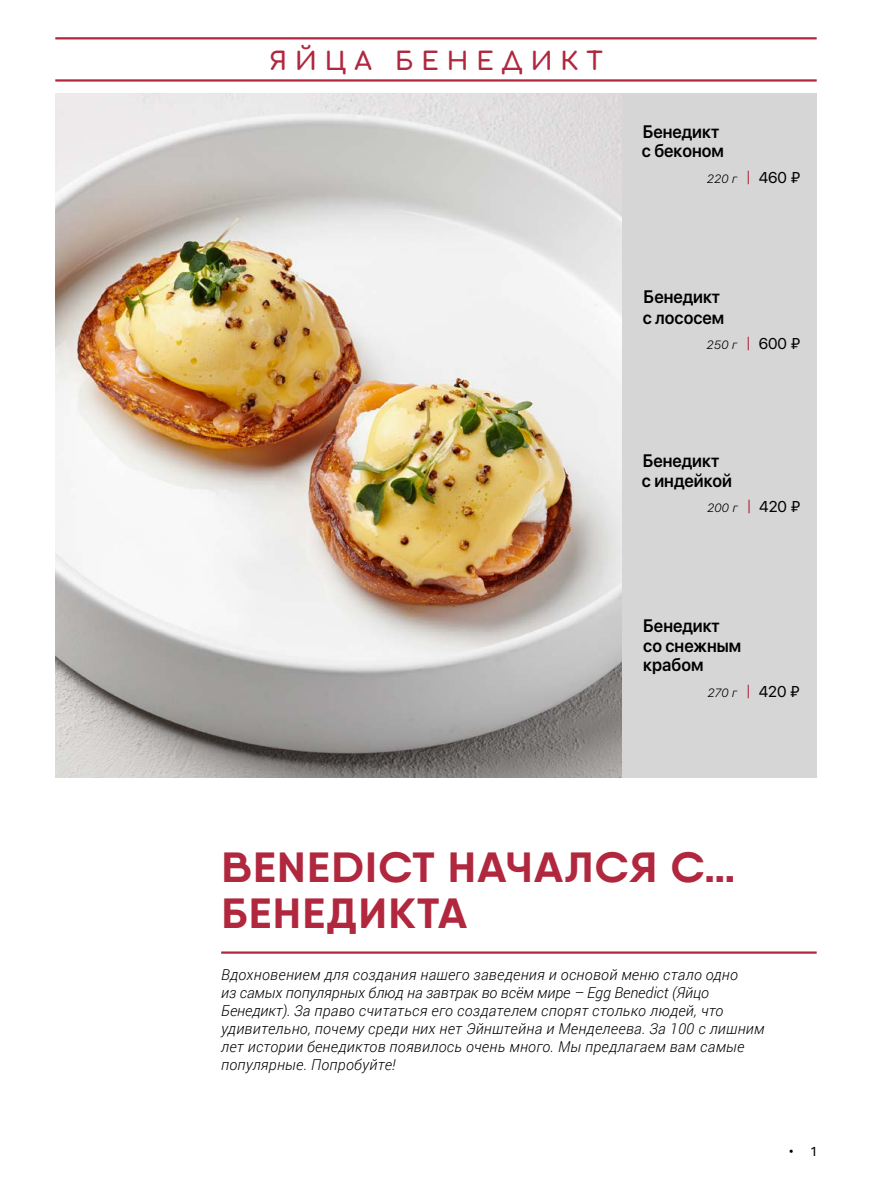
<style>
.page{position:relative;width:872px;height:1191px;background:#fff}
.page>*{position:absolute;margin:0;border:0;box-sizing:border-box;transform-origin:0 0}
.t1{font:700 42px/46.5px "Qanelas";letter-spacing:.03em;color:#b0273e;scale:1.06 1}
.t2{font:24.75px "Comfortaa";letter-spacing:.32em;color:#b0273e}
.t3{font:600 18px/19.5px "SF Pro Display";color:#000;scale:.95 1}
.t4{font:italic 300 15px/18px "Roboto";letter-spacing:.02em;color:#000}
.t5{font:13.5px "Fira Sans";color:#000}
.t6{font:italic 300 12px "SFUI Text";letter-spacing:-.005em;color:#000}
.s1{font-family:"SFUI Display";font-weight:400;font-style:normal;font-size:15.6px;color:#b0273e}
.s2{font-family:"SFUI Display";font-weight:400;font-style:normal;font-size:15.6px}
</style>
<div class="page">
<div style="left:621px;top:94px;width:195px;height:684px;background:#d7d6d7"></div>
<img style="left:55px;top:94px;width:566px;height:684px">
<hr style="left:221px;top:951px;width:595px;height:2px;background:#b0273e">
<hr style="left:55px;top:37px;width:761px;height:2px;background:#b0273e">
<hr style="left:55px;top:79px;width:761px;height:3px;background:#b0273e">
<h2 class="t2" style="left:269px;top:39px;width:335px">ЯЙЦА БЕНЕДИКТ</h2>
<p class="t3" style="left:642px;top:121px;width:88px">Бенедикт с беконом</p>
<p class="t6" style="left:706px;top:170px;width:95px">220 г <span class="s1">|</span> <span class="s2">460 ₽</span></p>
<p class="t3" style="left:642px;top:285px;width:87px;line-height:21px">Бенедикт с лососем</p>
<p class="t6" style="left:706px;top:336px;width:95px">250 г <span class="s1">|</span> <span class="s2">600 ₽</span></p>
<p class="t3" style="left:642px;top:450px;width:96px">Бенедикт<br>с индейкой</p>
<p class="t6" style="left:706px;top:500px;width:95px">200 г <span class="s1">|</span> <span class="s2">420 ₽</span></p>
<p class="t3" style="left:643px;top:615px;width:105px">Бенедикт со снежным крабом</p>
<p class="t6" style="left:707px;top:684px;width:94px">270 г <span class="s1">|</span> <span class="s2">420 ₽</span></p>
<h1 class="t1" style="left:221px;top:843px;width:487px">BENEDICT НАЧАЛСЯ С…<br>БЕНЕДИКТА</h1>
<p class="t4" style="left:221px;top:965px;width:545px">Вдохновением для создания нашего заведения и основой меню стало одно<br>из самых популярных блюд на завтрак во всём мире – Egg Benedict (Яйцо Бенедикт). За право считаться его создателем спорят столько людей, что удивительно, почему среди них нет Эйнштейна и Менделеева. За 100 с лишним лет истории бенедиктов появилось очень много. Мы предлагаем вам самые популярные. Попробуйте!</p>
<p class="t5" style="left:789px;top:1140px;width:29px">• 1</p>
</div>
